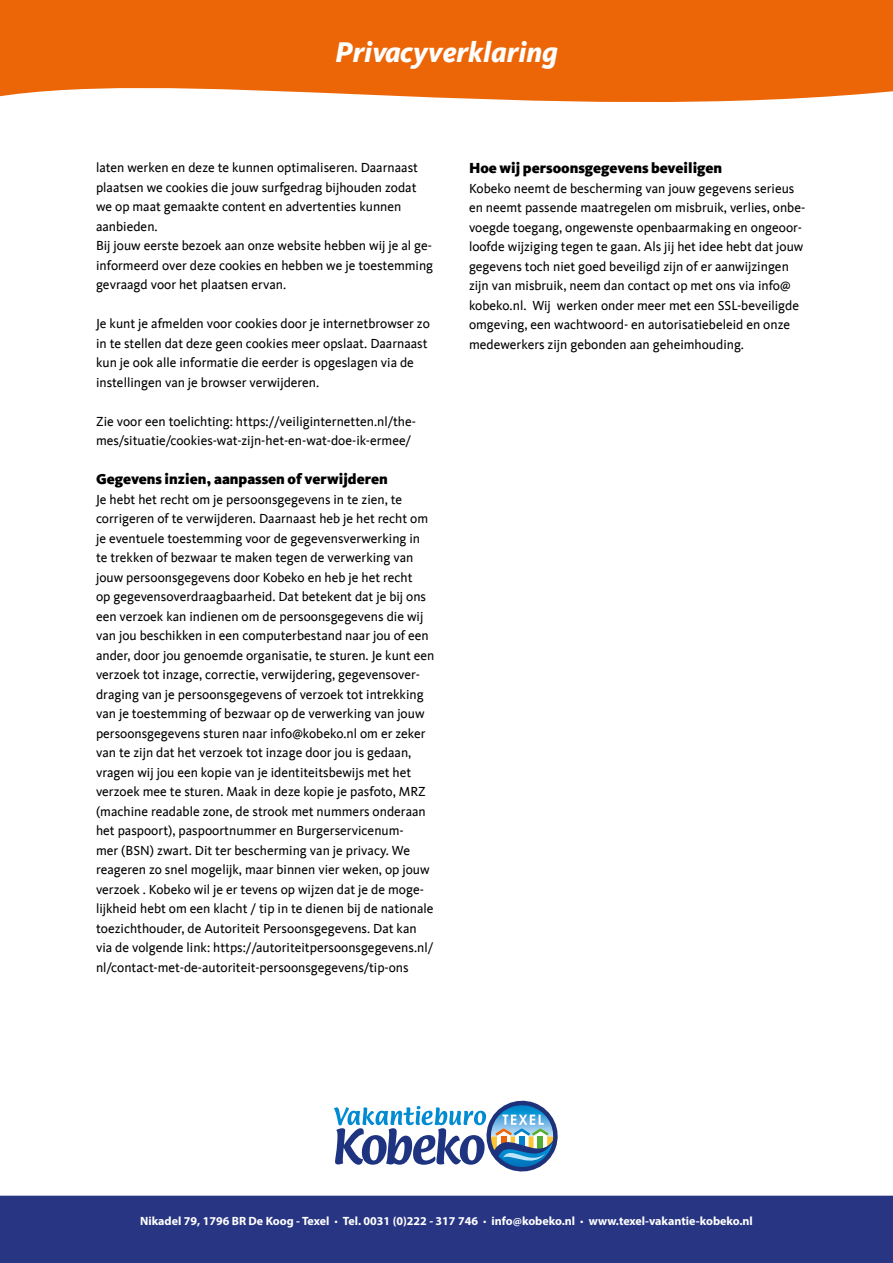
<style>
.page{position:relative;width:893px;height:1263px;background:#fff}
.page>*{position:absolute;margin:0;border:0;box-sizing:border-box;transform-origin:0 0}
.t1{font:italic 800 29.25px "Kievit";color:#fff}
.t2{font:900 15px "Kievit";color:#000}
.t3{font:13.5px/19.5px "Kievit";color:#000}
.t4{font:700 12px "Myriad Pro";color:#fff}
.s1{font-weight:400}
</style>
<div class="page">
<div style="left:0;top:0;width:893px;height:102px;background:#ec6608"></div>
<div style="left:0;top:1196px;width:893px;height:67px;background:#283583"></div>
<svg style="left:334px;top:1100px;width:224px;height:72px"></svg>
<h1 class="t1" style="left:335px;top:34px;width:224px">Privacyverklaring</h1>
<p class="t3" style="left:96px;top:158px;width:339px">laten werken en deze te kunnen optimaliseren. Daarnaast plaatsen we cookies die jouw surfgedrag bijhouden zodat we op maat gemaakte content en advertenties kunnen aanbieden.<br>Bij jouw eerste bezoek aan onze website hebben wij je al ge&shy;ïnformeerd over deze cookies en hebben we je toestemming gevraagd voor het plaatsen ervan.</p>
<p class="t3" style="left:96px;top:314px;width:335px">Je kunt je afmelden voor cookies door je internetbrowser zo in te stellen dat deze geen cookies meer opslaat. Daarnaast kun je ook alle informatie die eerder is opgeslagen via de instellingen van je browser verwijderen.</p>
<p class="t3" style="left:96px;top:412px;width:321px">Zie voor een toelichting: https://veiliginternetten.nl/the&shy;mes/situatie/cookies-wat-zijn-het-en-wat-doe-ik-ermee/</p>
<p class="t2" style="left:96px;top:470px;width:293px">Gegevens inzien, aanpassen of verwijderen</p>
<p class="t3" style="left:96px;top:490px;width:340px">Je hebt het recht om je persoonsgegevens in te zien, te corrigeren of te verwijderen. Daarnaast heb je het recht om je eventuele toestemming voor de gegevensverwerking in te trekken of bezwaar te maken tegen de verwerking van jouw persoonsgegevens door Kobeko en heb je het recht<br>op gegevensoverdraagbaarheid. Dat betekent dat je bij ons een verzoek kan indienen om de persoonsgegevens die wij van jou beschikken in een computerbestand naar jou of een ander, door jou genoemde organisatie, te sturen. Je kunt een verzoek tot inzage, correctie, verwijdering, gegevensover&shy;draging van je persoonsgegevens of verzoek tot intrekking van je toestemming of bezwaar op de verwerking van jouw persoonsgegevens sturen naar info@kobeko.nl om er zeker van te zijn dat het verzoek tot inzage door jou is gedaan, vragen wij jou een kopie van je identiteitsbewijs met het verzoek mee te sturen. Maak in deze kopie je pasfoto, MRZ (machine readable zone, de strook met nummers onderaan het paspoort), paspoortnummer en Burgerservicenum-<br>mer (BSN) zwart. Dit ter bescherming van je privacy. We reageren zo snel mogelijk, maar binnen vier weken, op jouw verzoek . Kobeko wil je er tevens op wijzen dat je de moge&shy;lijkheid hebt om een klacht / tip in te dienen bij de nationale toezichthouder, de Autoriteit Persoonsgegevens. Dat kan via de volgende link: https://autoriteitpersoonsgegevens.nl/ nl/contact-met-de-autoriteit-persoonsgegevens/tip-ons</p>
<p class="t2" style="left:469px;top:159px;width:255px">Hoe wij persoonsgegevens beveiligen</p>
<p class="t3" style="left:469px;top:179px;width:338px">Kobeko neemt de bescherming van jouw gegevens serieus en neemt passende maatregelen om misbruik, verlies, onbe&shy;voegde toegang, ongewenste openbaarmaking en ongeoor&shy;loofde wijziging tegen te gaan. Als jij het idee hebt dat jouw gegevens toch niet goed beveiligd zijn of er aanwijzingen zijn van misbruik, neem dan contact op met ons via info@ kobeko.nl. Wij werken onder meer met een SSL-beveiligde omgeving, een wachtwoord- en autorisatiebeleid en onze medewerkers zijn gebonden aan geheimhouding.</p>
<p class="t4" style="left:140px;top:1213px;width:614px">Nikadel 79, 1796 BR De Koog - Texel <span class="s1">•</span> Tel. 0031 (0)222 - 317 746 <span class="s1">•</span> info@kobeko.nl <span class="s1">•</span> www.texel-vakantie-kobeko.nl</p>
</div>
